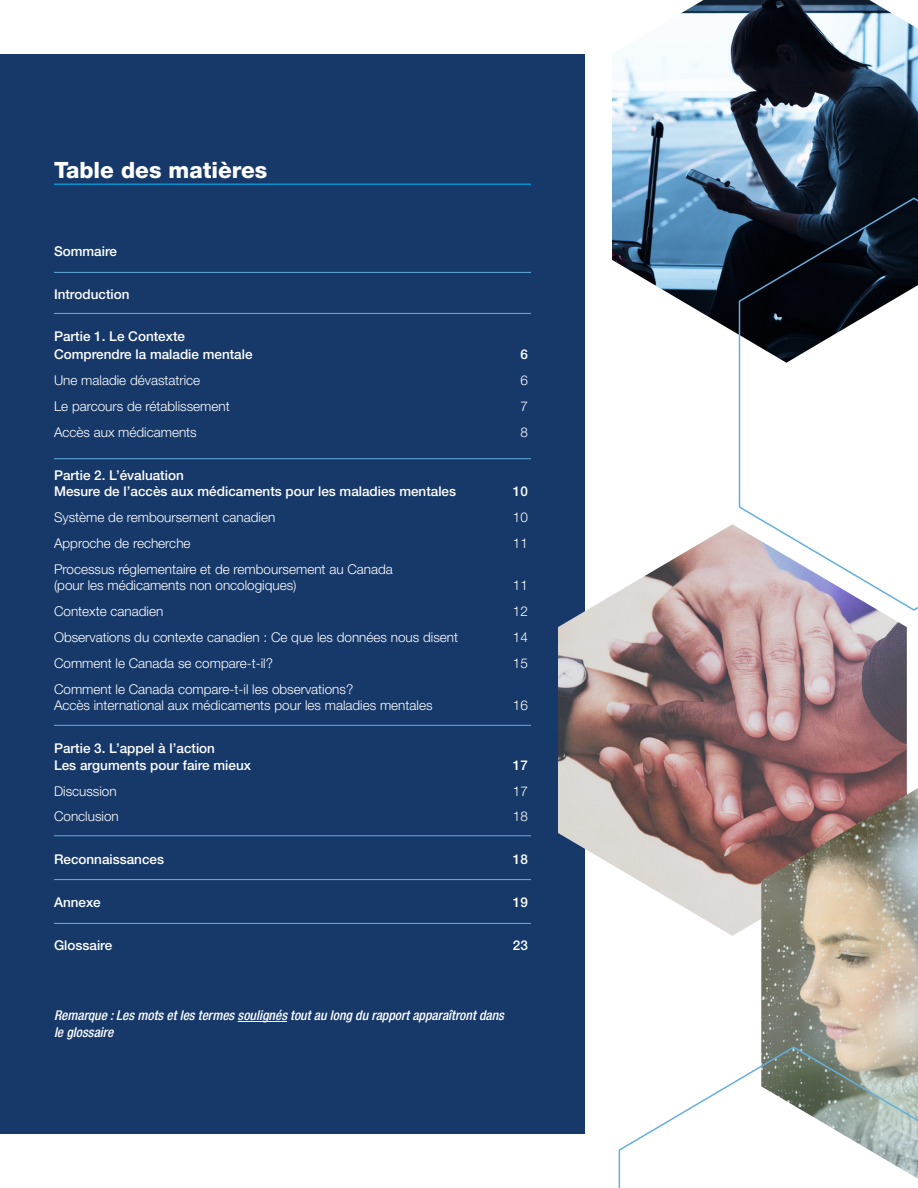
<style>
.page{position:relative;width:918px;height:1188px;background:#fff}
.page>*{position:absolute;margin:0;border:0;box-sizing:border-box;transform-origin:0 0}
.Title{font:800 22.5px "Helvetica Neue LT Std";color:#fff}
.Body_text{font:300 13.5px/16.5px "Helvetica Neue LT Std";color:#fff}
.Body_text-2{font:500 13.5px/16.5px "Helvetica Neue LT Std";color:#fff}
.Body_text-3{font:italic 500 condensed 13.5px/16.5px "Helvetica Neue LT Std";color:#fff}
</style>
<div class="page">
<div style="left:0;top:54px;width:585px;height:1080px;background:#17396a"></div>
<hr style="left:238px;top:1021px;width:49px;height:1px;background:#fff">
<hr style="left:54px;top:183px;width:477px;height:2px;background:#0492d3">
<hr style="left:54px;top:272px;width:477px;height:1px;background:#64aedf">
<hr style="left:54px;top:313px;width:477px;height:1px;background:#64aedf">
<hr style="left:54px;top:458px;width:477px;height:1px;background:#64aedf">
<hr style="left:54px;top:836px;width:477px;height:1px;background:#64aedf">
<hr style="left:54px;top:879px;width:477px;height:1px;background:#64aedf">
<img style="left:612px;top:0;width:306px;height:334px">
<svg style="left:737px;top:197px;width:181px;height:414px"></svg>
<img style="left:558px;top:524px;width:349px;height:412px">
<img style="left:761px;top:788px;width:157px;height:257px">
<svg style="left:618px;top:1045px;width:300px;height:143px"></svg>
<hr style="left:54px;top:725px;width:477px;height:1px;background:#64aedf">
<hr style="left:54px;top:923px;width:477px;height:1px;background:#64aedf">
<p class="Title" style="left:54px;top:157px;width:215px">Table des matières</p>
<p class="Body_text-2" style="left:54px;top:243px;width:65px">Sommaire</p>
<p class="Body_text-2" style="left:54px;top:285px;width:77px">Introduction</p>
<p class="Body_text-2" style="left:54px;top:327px;width:200px;line-height:18px">Partie 1. Le Contexte<br>Comprendre la maladie mentale</p>
<p class="Body_text-2" style="left:520px;top:346px;width:9px">6</p>
<p class="Body_text" style="left:54px;top:372px;width:148px">Une maladie dévastatrice</p>
<p class="Body_text" style="left:520px;top:372px;width:9px">6</p>
<p class="Body_text" style="left:54px;top:398px;width:177px">Le parcours de rétablissement</p>
<p class="Body_text" style="left:520px;top:398px;width:9px">7</p>
<p class="Body_text" style="left:54px;top:424px;width:144px">Accès aux médicaments</p>
<p class="Body_text" style="left:520px;top:424px;width:9px">8</p>
<p class="Body_text-2" style="left:54px;top:467px;width:404px">Partie 2. L’évaluation<br>Mesure de l’accès aux médicaments pour les maladies mentales</p>
<p class="Body_text-2" style="left:513px;top:483px;width:17px">10</p>
<p class="Body_text" style="left:54px;top:509px;width:223px">Système de remboursement canadien</p>
<p class="Body_text" style="left:513px;top:509px;width:17px">10</p>
<p class="Body_text" style="left:54px;top:535px;width:138px">Approche de recherche</p>
<p class="Body_text" style="left:513px;top:535px;width:17px">11</p>
<p class="Body_text" style="left:54px;top:561px;width:340px">Processus réglementaire et de remboursement au Canada (pour les médicaments non oncologiques)</p>
<p class="Body_text" style="left:513px;top:577px;width:17px">11</p>
<p class="Body_text" style="left:54px;top:603px;width:111px">Contexte canadien</p>
<p class="Body_text" style="left:513px;top:603px;width:17px">12</p>
<p class="Body_text" style="left:54px;top:629px;width:406px">Observations du contexte canadien : Ce que les données nous disent</p>
<p class="Body_text" style="left:513px;top:629px;width:17px">14</p>
<p class="Body_text" style="left:54px;top:655px;width:221px">Comment le Canada se compare-t-il?</p>
<p class="Body_text" style="left:513px;top:655px;width:17px">15</p>
<p class="Body_text" style="left:54px;top:681px;width:380px">Comment le Canada compare-t-il les observations?<br>Accès international aux médicaments pour les maladies mentales</p>
<p class="Body_text" style="left:513px;top:697px;width:17px">16</p>
<p class="Body_text-2" style="left:54px;top:740px;width:199px">Partie 3. L’appel à l’action<br>Les arguments pour faire mieux</p>
<p class="Body_text-2" style="left:513px;top:756px;width:17px">17</p>
<p class="Body_text" style="left:54px;top:782px;width:64px">Discussion</p>
<p class="Body_text" style="left:513px;top:782px;width:17px">17</p>
<p class="Body_text" style="left:54px;top:808px;width:66px">Conclusion</p>
<p class="Body_text" style="left:513px;top:808px;width:17px">18</p>
<p class="Body_text-2" style="left:54px;top:851px;width:112px">Reconnaissances</p>
<p class="Body_text-2" style="left:513px;top:851px;width:17px">18</p>
<p class="Body_text-2" style="left:54px;top:894px;width:48px">Annexe</p>
<p class="Body_text-2" style="left:513px;top:894px;width:17px">19</p>
<p class="Body_text-2" style="left:54px;top:936px;width:60px">Glossaire</p>
<p class="Body_text-2" style="left:513px;top:936px;width:17px">23</p>
<p class="Body_text-3" style="left:54px;top:1007px;width:452px">Remarque : Les mots et les termes soulignés tout au long du rapport apparaîtront dans le glossaire</p>
</div>
